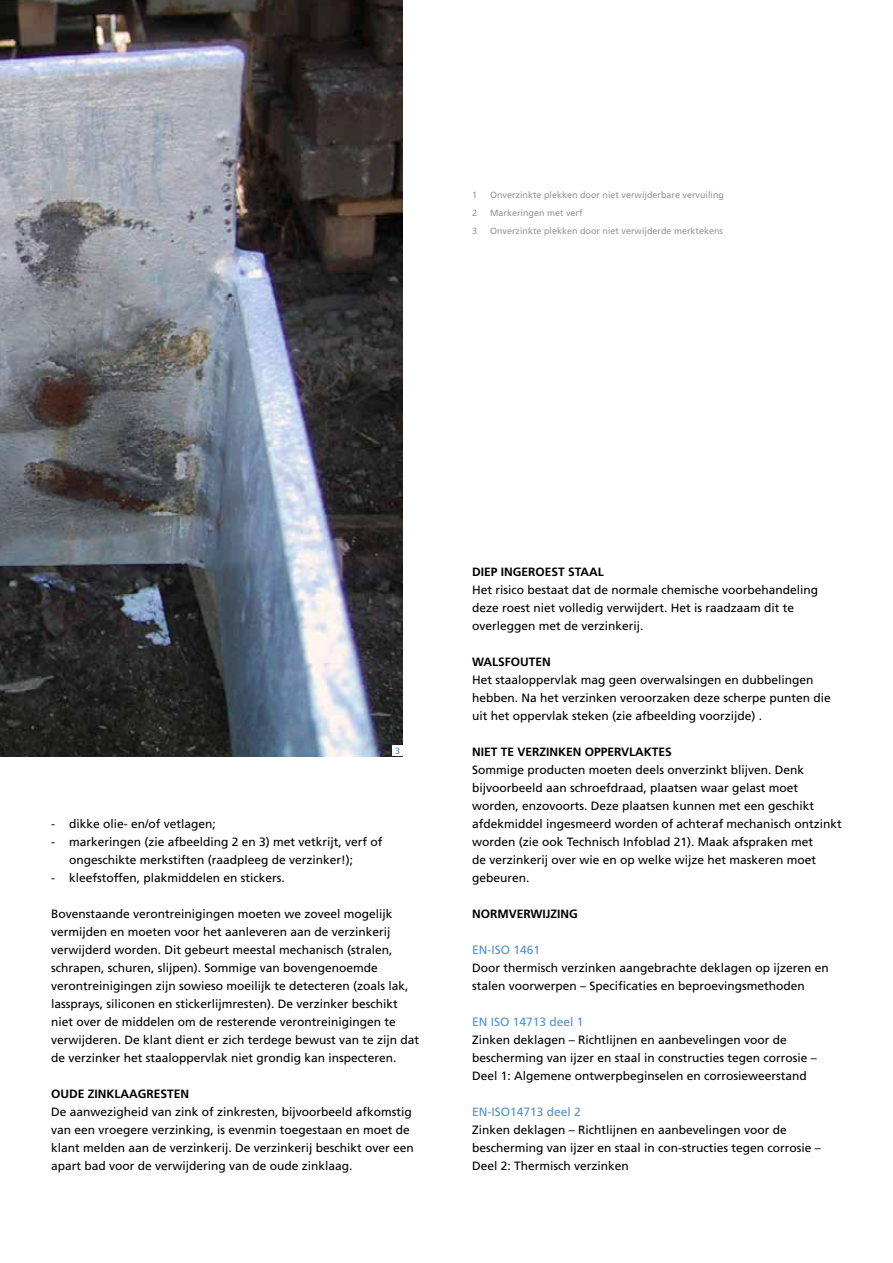
<style>
.page{position:relative;width:893px;height:1263px;background:#fff}
.page>*{position:absolute;margin:0;border:0;box-sizing:border-box;transform-origin:0 0}
.t1{font:12px/18px "Frutiger LT Std";color:#000}
.tussenkop{font:700 12px "Frutiger LT Std";color:#000}
.subkopje{font:12px "Frutiger LT Std";color:#5091cd}
.bijschrift{font:9px "Frutiger LT Std";color:#939598}
.Titel{font:9px "Frutiger LT Std";color:#5091cd}
</style>
<div class="page">
<img style="left:0;top:0;width:403px;height:756px">
<div style="left:392px;top:745px;width:11px;height:11px;background:#fff"></div>
<p class="bijschrift" style="left:472px;top:190px;width:7px">1</p>
<p class="bijschrift" style="left:490px;top:190px;width:236px">Onverzinkte plekken door niet verwijderbare vervuiling</p>
<p class="bijschrift" style="left:472px;top:208px;width:7px">2</p>
<p class="bijschrift" style="left:490px;top:208px;width:94px">Markeringen met verf</p>
<p class="bijschrift" style="left:472px;top:226px;width:7px">3</p>
<p class="bijschrift" style="left:490px;top:226px;width:235px">Onverzinkte plekken door niet verwijderde merktekens</p>
<p class="Titel" style="left:395px;top:746px;width:7px">3</p>
<p class="t1" style="left:51px;top:815px;width:166px">- dikke olie- en/of vetlagen;</p>
<p class="t1" style="left:69px;top:833px;width:315px;text-indent:-18px">- markeringen (zie afbeelding 2 en 3) met vetkrijt, verf of ongeschikte merkstiften (raadpleeg de verzinker!);</p>
<p class="t1" style="left:51px;top:869px;width:235px">- kleefstoffen, plakmiddelen en stickers.</p>
<p class="t1" style="left:51px;top:905px;width:370px">Bovenstaande verontreinigingen moeten we zoveel mogelijk vermijden en moeten voor het aanleveren aan de verzinkerij verwijderd worden. Dit gebeurt meestal mechanisch (stralen, schrapen, schuren, slijpen). Sommige van bovengenoemde verontreinigingen zijn sowieso moeilijk te detecteren (zoals lak, lassprays, siliconen en stickerlijmresten). De verzinker beschikt niet over de middelen om de resterende verontreinigingen te verwijderen. De klant dient er zich terdege bewust van te zijn dat de verzinker het staaloppervlak niet grondig kan inspecteren.</p>
<p class="tussenkop" style="left:51px;top:1087px;width:140px">OUDE ZINKLAAGRESTEN</p>
<p class="t1" style="left:51px;top:1103px;width:364px">De aanwezigheid van zink of zinkresten, bijvoorbeeld afkomstig van een vroegere verzinking, is evenmin toegestaan en moet de klant melden aan de verzinkerij. De verzinkerij beschikt over een apart bad voor de verwijdering van de oude zinklaag.</p>
<p class="tussenkop" style="left:472px;top:565px;width:133px">DIEP INGEROEST STAAL</p>
<p class="t1" style="left:472px;top:581px;width:348px">Het risico bestaat dat de normale chemische voorbehandeling deze roest niet volledig verwijdert. Het is raadzaam dit te overleggen met de verzinkerij.</p>
<p class="tussenkop" style="left:472px;top:655px;width:80px">WALSFOUTEN</p>
<p class="t1" style="left:472px;top:671px;width:360px">Het staaloppervlak mag geen overwalsingen en dubbelingen hebben. Na het verzinken veroorzaken deze scherpe punten die uit het oppervlak steken (zie afbeelding voorzijde) .</p>
<p class="tussenkop" style="left:472px;top:745px;width:201px">NIET TE VERZINKEN OPPERVLAKTES</p>
<p class="t1" style="left:472px;top:761px;width:371px">Sommige producten moeten deels onverzinkt blijven. Denk bijvoorbeeld aan schroefdraad, plaatsen waar gelast moet worden, enzovoorts. Deze plaatsen kunnen met een geschikt afdekmiddel ingesmeerd worden of achteraf mechanisch ontzinkt worden (zie ook Technisch Infoblad 21). Maak afspraken met<br>de verzinkerij over wie en op welke wijze het maskeren moet gebeuren.</p>
<p class="tussenkop" style="left:472px;top:907px;width:107px">NORMVERWIJZING</p>
<p class="subkopje" style="left:472px;top:943px;width:70px">EN-ISO 1461</p>
<p class="t1" style="left:472px;top:959px;width:358px">Door thermisch verzinken aangebrachte deklagen op ijzeren en stalen voorwerpen – Specificaties en beproevingsmethoden</p>
<p class="subkopje" style="left:472px;top:1015px;width:113px">EN ISO 14713 deel 1</p>
<p class="t1" style="left:472px;top:1031px;width:346px">Zinken deklagen – Richtlijnen en aanbevelingen voor de bescherming van ijzer en staal in constructies tegen corrosie –<br>Deel 1: Algemene ontwerpbeginselen en corrosieweerstand</p>
<p class="subkopje" style="left:472px;top:1105px;width:110px">EN-ISO14713 deel 2</p>
<p class="t1" style="left:472px;top:1121px;width:350px">Zinken deklagen – Richtlijnen en aanbevelingen voor de bescherming van ijzer en staal in con-structies tegen corrosie –<br>Deel 2: Thermisch verzinken</p>
</div>
